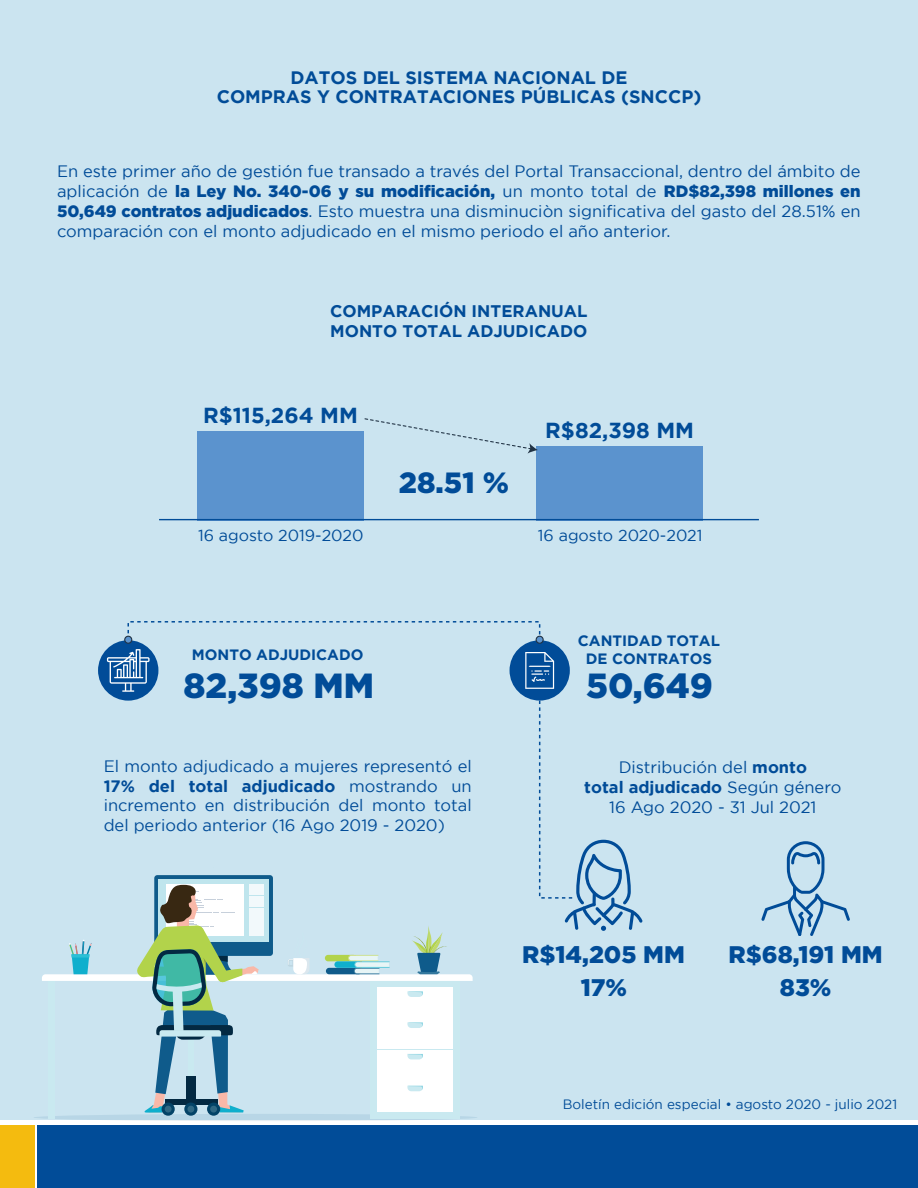
<style>
.page{position:relative;width:918px;height:1188px;background:#fff}
.page>*{position:absolute;margin:0;border:0;box-sizing:border-box;transform-origin:0 0}
.t1{font:900 34.95px "Gotham";color:#014c98}
.t2{font:900 29.25px "Gotham";color:#014c98}
.t3{font:900 24px/32.5px "Gotham";color:#014c98;text-align:center}
.t4{font:700 21.75px "Gotham";color:#014c98}
.t5{font:700 18px/19.5px "Gotham";color:#014c98;text-align:center}
.t6{font:700 16.8px/20.1px "Gotham";color:#014c98}
.t7{font:16.5px/19.8px "Gotham";color:#014c98;text-align:justify}
.t8{font:16.05px "Gotham";color:#014c98}
.t9{font:700 15px/18px "Gotham";color:#014c98;text-align:center}
.t10{font:13.5px "Gotham";color:#014c98}
.s1{font-weight:900}
.s2{font-weight:700}
</style>
<div class="page">
<div style="left:0;top:0;width:918px;height:1120px;background:#cbe4f0"></div>
<div style="left:37px;top:1126px;width:881px;height:62px;background:#014c98"></div>
<div style="left:0;top:1126px;width:35px;height:62px;background:#f4bb0f"></div>
<div style="left:98px;top:640px;width:60px;height:61px;background:#014c98;border-radius:50%"></div>
<svg style="left:107px;top:649px;width:43px;height:43px"></svg>
<div style="left:197px;top:431px;width:167px;height:90px;background:#5b93ce"></div>
<div style="left:537px;top:446px;width:166px;height:75px;background:#5b93ce"></div>
<svg style="left:364px;top:418px;width:174px;height:36px"></svg>
<hr style="left:159px;top:519px;width:600px;height:1px;background:#014c98">
<svg style="left:761px;top:841px;width:89px;height:95px"></svg>
<svg style="left:33px;top:1114px;width:445px;height:7px;background:#bed9e8"></svg>
<div style="left:49px;top:981px;width:6px;height:137px;background:#c9e9f0"></div>
<div style="left:453px;top:981px;width:6px;height:137px;background:#c9e9f0"></div>
<div style="left:371px;top:981px;width:82px;height:137px;background:#c9e9f0"></div>
<div style="left:154px;top:875px;width:119px;height:81px;background:#0f5b8b;border-radius:3px"></div>
<div style="left:158px;top:879px;width:111px;height:63px;background:#bfe5ed"></div>
<svg style="left:207px;top:1103px;width:13px;height:13px"></svg>
<svg style="left:184px;top:1103px;width:13px;height:13px"></svg>
<svg style="left:162px;top:1103px;width:13px;height:13px"></svg>
<div style="left:249px;top:884px;width:15px;height:10px;background:#f2f9fb"></div>
<svg style="left:42px;top:885px;width:431px;height:228px"></svg>
<div style="left:510px;top:640px;width:60px;height:61px;background:#014c98;border-radius:50%"></div>
<svg style="left:525px;top:652px;width:29px;height:37px"></svg>
<div style="left:125px;top:636px;width:7px;height:7px;background:#5b93ce;border-radius:50%"></div>
<div style="left:124px;top:636px;width:8px;height:8px;border:1px solid #213345;border-radius:50%"></div>
<div style="left:536px;top:636px;width:7px;height:7px;background:#5b93ce;border-radius:50%"></div>
<div style="left:536px;top:636px;width:8px;height:8px;border:1px solid #213345;border-radius:50%"></div>
<svg style="left:538px;top:699px;width:105px;height:232px"></svg>
<p class="t5" style="left:217px;top:67px;width:486px">DATOS DEL SISTEMA NACIONAL DE<br>COMPRAS Y CONTRATACIONES PÚBLICAS (SNCCP)</p>
<p class="t7" style="left:57px;top:161px;width:805px">En este primer año de gestión fue transado a través del Portal Transaccional, dentro del ámbito de aplicación de <span class="s1">la Ley No. 340-06 y su modificación,</span> un monto total de <span class="s1">RD$82,398 millones en 50,649 contratos adjudicados</span>. Esto muestra una disminuciòn significativa del gasto del 28.51% en comparación con el monto adjudicado en el mismo periodo el año anterior.</p>
<p class="t6" style="left:330px;top:300px;width:259px">COMPARACIÓN INTERANUAL<br>MONTO TOTAL ADJUDICADO</p>
<h3 class="t4" style="left:203px;top:402px;width:156px">R$115,264 MM</h3>
<h2 class="t2" style="left:399px;top:466px;width:112px">28.51 %</h2>
<h3 class="t4" style="left:545px;top:417px;width:150px">R$82,398 MM</h3>
<p class="t8" style="left:198px;top:527px;width:167px">16 agosto 2019-2020</p>
<p class="t8" style="left:538px;top:527px;width:166px">16 agosto 2020-2021</p>
<p class="t9" style="left:578px;top:631px;width:144px">CANTIDAD TOTAL<br>DE CONTRATOS</p>
<p class="t9" style="left:192px;top:645px;width:173px">MONTO ADJUDICADO</p>
<h1 class="t1" style="left:184px;top:666px;width:192px">82,398 MM</h1>
<h1 class="t1" style="left:586px;top:666px;width:128px">50,649</h1>
<p class="t7" style="left:104px;top:756px;width:370px">El monto adjudicado a mujeres representó el <span class="s2">17% del total adjudicado</span> mostrando un incremento en distribución del monto total del periodo anterior (16 Ago 2019 - 2020)</p>
<p class="t7" style="left:584px;top:757px;width:259px;text-align:center">Distribución del <span class="s2">monto<br>total adjudicado</span> Según género<br>16 Ago 2020 - 31 Jul 2021</p>
<h3 class="t3" style="left:522px;top:938px;width:164px">R$14,205 MM<br>17%</h3>
<h3 class="t3" style="left:729px;top:938px;width:156px">R$68,191 MM</h3>
<h3 class="t3" style="left:780px;top:970px;width:53px">83%</h3>
<p class="t10" style="left:563px;top:1097px;width:336px">Boletín edición especial • agosto 2020 - julio 2021</p>
</div>
